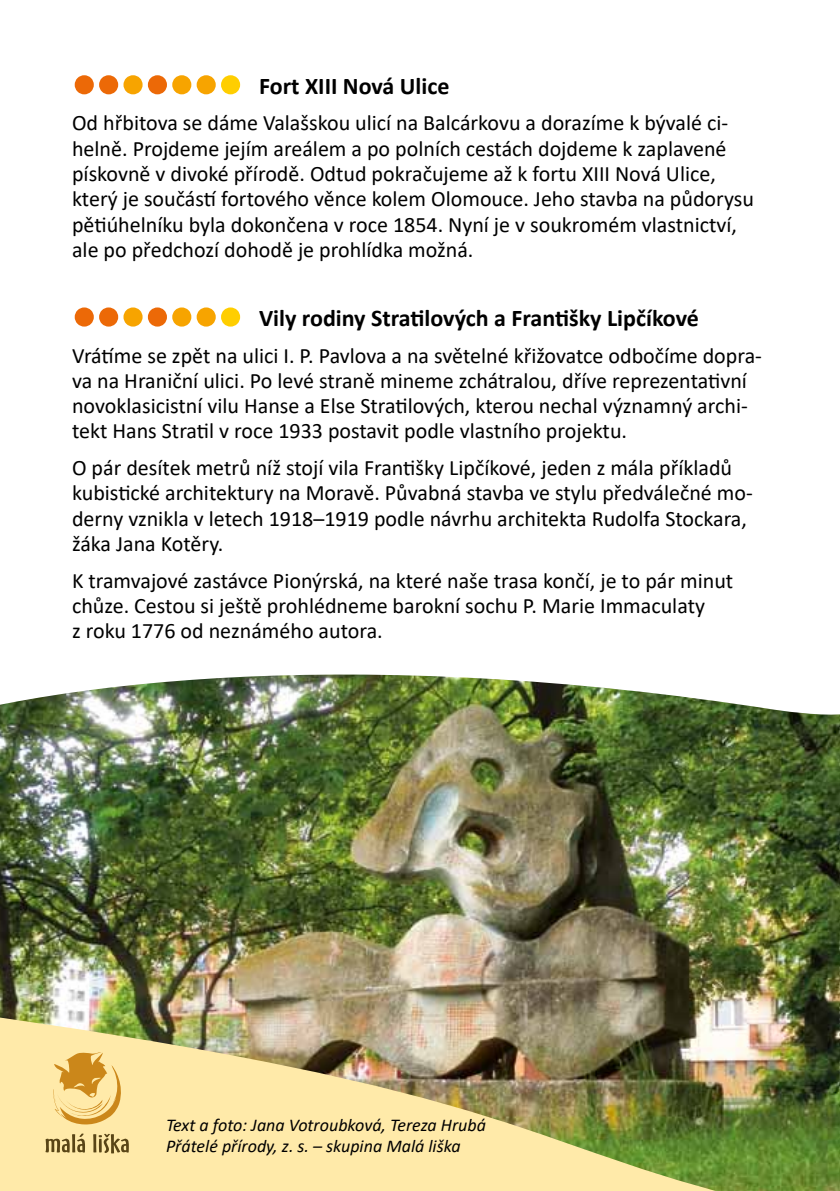
<style>
.page{position:relative;width:840px;height:1191px;background:#fff}
.page>*{position:absolute;margin:0;border:0;box-sizing:border-box;transform-origin:0 0}
.t1{font:800 60px "Gill Sans";color:#ec6907}
.t2{font:700 24px "Calibri";color:#000}
.t3{font:22px/25.2px "Calibri";color:#000}
.t4{font:italic 18px/20.6px "Calibri";color:#000}
.s1{color:#f7a400}
.s2{color:#ffce00}
</style>
<div class="page">
<img style="left:0;top:795px;width:839px;height:188px">
<img style="left:0;top:983px;width:839px;height:208px">
<svg style="left:53px;top:1052px;width:72px;height:72px;background:#ebc574"></svg>
<svg style="left:45px;top:1133px;width:40px;height:19px"></svg>
<svg style="left:93px;top:1133px;width:36px;height:20px"></svg>
<img style="left:0;top:674px;width:839px;height:121px">
<h1 class="t1" style="left:72px;top:34px;width:172px">..<span class="s1">.</span>.<span class="s1">..</span><span class="s2">.</span></h1>
<p class="t2" style="left:259px;top:69px;width:192px">Fort XIII Nová Ulice</p>
<p class="t3" style="left:72px;top:110px;width:683px">Od hřbitova se dáme Valašskou ulicí na Balcárkovu a dorazíme k bývalé ci&shy;helně. Projdeme jejím areálem a po polních cestách dojdeme k zaplavené pískovně v divoké přírodě. Odtud pokračujeme až k fortu XIII Nová Ulice, který je součástí fortového věnce kolem Olomouce. Jeho stavba na půdorysu pětiúhelníku byla dokončena v roce 1854. Nyní je v soukromém vlastnictví, ale po předchozí dohodě je prohlídka možná.</p>
<h1 class="t1" style="left:72px;top:266px;width:172px">..<span class="s1">.</span>.<span class="s1">..</span><span class="s2">.</span></h1>
<p class="t2" style="left:259px;top:301px;width:441px">Vily rodiny Stratilových a Františky Lipčíkové</p>
<p class="t3" style="left:72px;top:342px;width:691px">Vrátíme se zpět na ulici I. P. Pavlova a na světelné křižovatce odbočíme dopra&shy;va na Hraniční ulici. Po levé straně mineme zchátralou, dříve reprezentativní novoklasicistní vilu Hanse a Else Stratilových, kterou nechal významný archi&shy;tekt Hans Stratil v roce 1933 postavit podle vlastního projektu.</p>
<p class="t3" style="left:72px;top:454px;width:682px">O pár desítek metrů níž stojí vila Františky Lipčíkové, jeden z mála příkladů kubistické architektury na Moravě. Půvabná stavba ve stylu předválečné mo&shy;derny vznikla v letech 1918–1919 podle návrhu architekta Rudolfa Stockara, žáka Jana Kotěry.</p>
<p class="t3" style="left:72px;top:567px;width:662px">K tramvajové zastávce Pionýrská, na které naše trasa končí, je to pár minut chůze. Cestou si ještě prohlédneme barokní sochu P. Marie Immaculaty<br>z roku 1776 od neznámého autora.</p>
<p class="t4" style="left:166px;top:1114px;width:321px">Text a foto: Jana Votroubková, Tereza Hrubá<br>Přátelé přírody, z. s. – skupina Malá liška</p>
</div>
